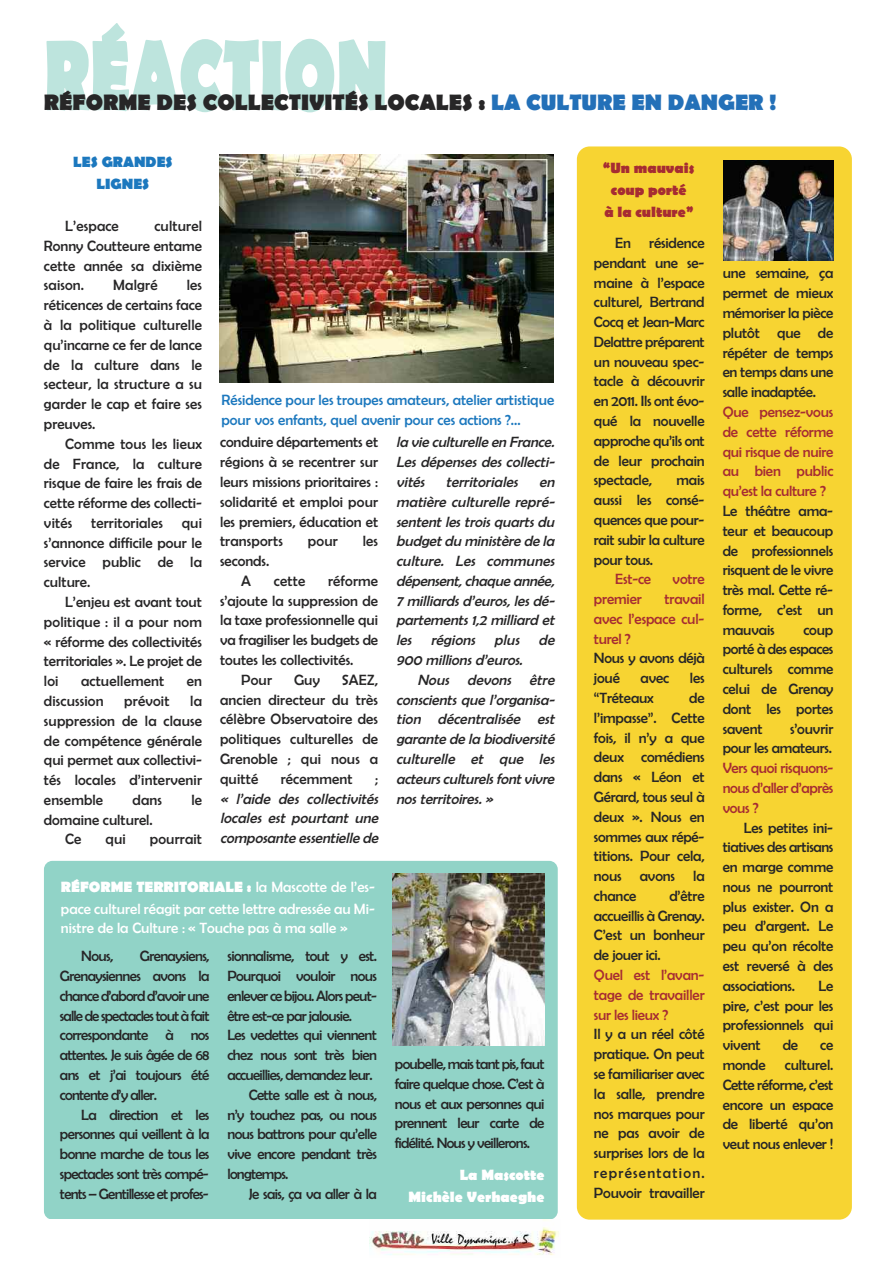
<style>
.page{position:relative;width:893px;height:1263px;background:#fff}
.page>*{position:absolute;margin:0;border:0;box-sizing:border-box;transform-origin:0 0}
.t1{font:700 22.5px "Berlin Sans FB";color:#272627}
.t2{font:15px/19.8px "Berlin Sans FB";letter-spacing:-.01em;color:#272627;text-align:justify}
.t3{font:italic 15px/19.8px "Berlin Sans FB";color:#272627;text-align:justify}
.t4{font:15px/19.8px "Berlin Sans FB";letter-spacing:-.01em;color:#a62c32;text-align:justify}
.t5{font:15px "Berlin Sans FB";letter-spacing:-.04em;color:#272627}
.t6{font:15px/22px "Berlin Sans FB";color:#fff}
.t7{font:15px/19.8px "Berlin Sans FB";color:#1c78be}
.t8{font:15px "Berlin Sans FB";letter-spacing:-.05em;color:#272627}
.t9{font:15px "Berlin Sans FB";letter-spacing:.01em;color:#272627}
.t10{font:700 15px/22.4px "Berlin Sans FB";color:#a62c32;text-align:center}
.t11{font:700 15px/22.4px "Berlin Sans FB";color:#fff;text-align:right}
.t12{font:700 15px/22.4px "Berlin Sans FB";color:#1c78be;text-align:center}
.s1{color:#2370b8}
.s2{font-weight:700}
</style>
<div class="page">
<div style="left:44px;top:861px;width:514px;height:358px;background:#91d3c7;border-radius:9px"></div>
<img style="left:370px;top:1219px;width:189px;height:36px">
<img style="left:393px;top:874px;width:152px;height:171px">
<div style="left:577px;top:146px;width:275px;height:1073px;background:#f7d432;border-radius:13px"></div>
<svg style="left:46px;top:23px;width:213px;height:89px"></svg>
<img style="left:220px;top:155px;width:333px;height:227px">
<img style="left:723px;top:160px;width:110px;height:101px">
<h1 class="t1" style="left:44px;top:89px;width:734px">RÉFORME DES COLLECTIVITÉS LOCALES : <span class="s1">LA CULTURE EN DANGER !</span></h1>
<p class="t12" style="left:73px;top:151px;width:101px">LES GRANDES<br>LIGNES</p>
<p class="t2" style="left:65px;top:216px;width:55px">L’espace</p>
<p class="t2" style="left:44px;top:216px;width:160px;text-indent:110px">culturel Ronny Coutteure entame cette année sa dixième saison.</p>
<p class="t2" style="left:113px;top:275px;width:46px">Malgré</p>
<p class="t2" style="left:44px;top:275px;width:160px;text-indent:143px">les réticences de certains face à la politique culturelle qu’incarne ce fer de lance de la culture dans le secteur, la structure a su garder le cap et faire ses preuves.</p>
<p class="t2" style="left:44px;top:434px;width:160px;text-indent:21px">Comme tous les lieux de France, la culture risque de faire les frais de cette réforme des collecti&shy;vités</p>
<p class="t9" style="left:91px;top:514px;width:73px">territoriales</p>
<p class="t2" style="left:44px;top:513px;width:160px;text-indent:138px">qui s’annonce difficile pour le service public de la culture.</p>
<p class="t2" style="left:44px;top:592px;width:160px;text-indent:21px">L’enjeu est avant tout politique : il a pour nom « réforme des collectivités territoriales ». Le projet de loi</p>
<p class="t9" style="left:81px;top:672px;width:85px">actuellement</p>
<p class="t2" style="left:187px;top:671px;width:17px">en</p>
<p class="t9" style="left:44px;top:692px;width:61px">discussion</p>
<p class="t9" style="left:124px;top:692px;width:47px">prévoit</p>
<p class="t2" style="left:44px;top:691px;width:160px;text-indent:146px">la suppression de la clause de compétence générale qui permet aux collectivi&shy;tés locales d’intervenir ensemble</p>
<p class="t2" style="left:133px;top:790px;width:31px">dans</p>
<p class="t2" style="left:191px;top:790px;width:12px">le</p>
<p class="t2" style="left:65px;top:809px;width:89px;text-indent:-21px">domaine culturel.<br>Ce</p>
<p class="t2" style="left:106px;top:829px;width:22px">qui</p>
<p class="t9" style="left:150px;top:830px;width:54px">pourrait</p>
<p class="t7" style="left:222px;top:390px;width:334px">Résidence pour les troupes amateurs, atelier artistique pour vos enfants, quel avenir pour ces actions ?...</p>
<p class="t2" style="left:220px;top:432px;width:160px">conduire départements et régions à se recentrer sur leurs missions prioritaires : solidarité et emploi pour les premiers, éducation et transports</p>
<p class="t2" style="left:308px;top:531px;width:31px">pour</p>
<p class="t2" style="left:363px;top:531px;width:17px">les</p>
<p class="t2" style="left:220px;top:551px;width:51px;text-align:center">seconds.<br>A</p>
<p class="t2" style="left:274px;top:571px;width:33px">cette</p>
<p class="t9" style="left:328px;top:572px;width:52px">réforme</p>
<p class="t2" style="left:220px;top:591px;width:160px">s’ajoute la suppression de</p>
<p class="t2" style="left:220px;top:610px;width:160px">la taxe professionnelle qui</p>
<p class="t2" style="left:220px;top:630px;width:160px">va fragiliser les budgets de</p>
<p class="t2" style="left:220px;top:650px;width:135px">toutes les collectivités.</p>
<p class="t2" style="left:241px;top:670px;width:32px">Pour</p>
<p class="t2" style="left:294px;top:670px;width:27px">Guy</p>
<p class="t2" style="left:220px;top:670px;width:160px;text-indent:122px">SAEZ, ancien directeur du très célèbre Observatoire des politiques culturelles de Grenoble ; qui nous a quitté</p>
<p class="t9" style="left:281px;top:770px;width:74px">récemment</p>
<p class="t2" style="left:375px;top:769px;width:4px">;</p>
<p class="t3" style="left:220px;top:788px;width:163px">« l’aide des collectivités locales est pourtant une composante essentielle de</p>
<p class="t3" style="left:396px;top:432px;width:163px">la vie culturelle en France.<br>Les dépenses des collecti&shy;vités territoriales en matière culturelle repré&shy;sentent les trois quarts du budget du ministère de la culture. Les communes dépensent, chaque année, 7 milliards d’euros, les dé&shy;partements 1,2 milliard et les régions plus de 900 millions d’euros.</p>
<p class="t3" style="left:396px;top:670px;width:163px;text-indent:21px">Nous devons être conscients que l’organisa&shy;tion décentralisée est garante de la biodiversité culturelle et que les acteurs culturels font vivre nos territoires. »</p>
<p class="t6" style="left:61px;top:875px;width:315px"><span class="s2">RÉFORME TERRITORIALE :</span> la Mascotte de l’es&shy;pace culturel réagit par cette lettre adressée au Mi-</p>
<p class="t6" style="left:61px;top:917px;width:288px">nistre de la Culture : « Touche pas à ma salle »</p>
<p class="t2" style="left:60px;top:946px;width:151px;text-indent:80px">Grenaysiens, Grenaysiennes avons la chance d’abord d’avoir une salle de spectacles tout à fait correspondante à nos attentes. Je suis âgée de 68 ans et j’ai toujours été contente d’y aller.</p>
<p class="t2" style="left:60px;top:1104px;width:151px;text-indent:21px">La direction et les personnes qui veillent à la bonne marche de tous les spectacles sont très compé&shy;tents – Gentillesse et profes-</p>
<p class="t2" style="left:81px;top:946px;width:34px">Nous,</p>
<p class="t5" style="left:227px;top:947px;width:151px">sionnalisme, tout y est.</p>
<p class="t5" style="left:227px;top:967px;width:151px">Pourquoi vouloir nous</p>
<p class="t8" style="left:227px;top:987px;width:151px">enlever ce bijou. Alors peut-</p>
<p class="t8" style="left:227px;top:1007px;width:126px">être est-ce par jalousie.</p>
<p class="t5" style="left:227px;top:1026px;width:151px">Les vedettes qui viennent</p>
<p class="t5" style="left:227px;top:1046px;width:151px">chez nous sont très bien</p>
<p class="t8" style="left:227px;top:1066px;width:147px">accueillies, demandez leur.</p>
<p class="t5" style="left:249px;top:1086px;width:130px">Cette salle est à nous,</p>
<p class="t5" style="left:227px;top:1105px;width:151px">n’y touchez pas, ou nous</p>
<p class="t5" style="left:227px;top:1125px;width:151px">nous battrons pour qu’elle</p>
<p class="t5" style="left:227px;top:1145px;width:151px">vive encore pendant très</p>
<p class="t8" style="left:227px;top:1165px;width:62px">longtemps.</p>
<p class="t5" style="left:249px;top:1185px;width:130px">Je sais, ça va aller à la</p>
<p class="t2" style="left:395px;top:1054px;width:151px">poubelle, mais tant pis, faut faire quelque chose. C’est à nous et aux personnes qui prennent leur carte de fidélité. Nous y veillerons.</p>
<p class="t11" style="left:409px;top:1163px;width:137px">La Mascotte<br>Michèle Verhaeghe</p>
<p class="t10" style="left:603px;top:157px;width:93px">“Un mauvais coup porté<br>à la culture”</p>
<p class="t2" style="left:594px;top:233px;width:112px;text-indent:21px">En résidence pendant une se&shy;maine à l’espace culturel, Bertrand Cocq et Jean-Marc Delattre préparent un nouveau spec&shy;tacle à découvrir en 2011. Ils ont évo&shy;qué la nouvelle approche qu’ils ont de leur prochain spectacle,</p>
<p class="t2" style="left:594px;top:470px;width:112px;text-indent:82px">mais aussi les consé&shy;quences que pour&shy;rait subir la culture pour tous.</p>
<p class="t4" style="left:615px;top:569px;width:37px">Est-ce</p>
<p class="t4" style="left:673px;top:569px;width:34px">votre</p>
<p class="t4" style="left:594px;top:589px;width:49px">premier</p>
<p class="t4" style="left:594px;top:589px;width:112px;text-indent:71px">travail avec l’espace cul&shy;turel ?</p>
<p class="t2" style="left:594px;top:648px;width:112px">Nous y avons déjà joué</p>
<p class="t2" style="left:641px;top:668px;width:30px">avec</p>
<p class="t2" style="left:690px;top:668px;width:16px">les</p>
<p class="t2" style="left:594px;top:688px;width:61px">“Tréteaux</p>
<p class="t2" style="left:594px;top:688px;width:112px;text-indent:95px">de l’impasse”. Cette fois, il n’y a que deux comédiens dans « Léon et Gérard, tous seul à deux ». Nous en sommes aux répé&shy;titions. Pour cela, nous avons la chance</p>
<p class="t2" style="left:594px;top:886px;width:112px;text-indent:75px">d’être accueillis à Grenay.<br>C’est un bonheur de jouer ici.</p>
<p class="t4" style="left:594px;top:965px;width:112px">Quel est l’avan&shy;tage de travailler sur les lieux ?</p>
<p class="t2" style="left:594px;top:1024px;width:112px">Il y a un réel côté pratique. On peut se familiariser avec la salle, prendre nos marques pour ne pas avoir de surprises lors de la représentation.<br>Pouvoir travailler</p>
<p class="t2" style="left:723px;top:263px;width:112px">une semaine, ça permet de mieux mémoriser la pièce plutôt que de répéter de temps en temps dans une salle inadaptée.</p>
<p class="t4" style="left:723px;top:402px;width:112px">Que pensez-vous de cette réforme qui risque de nuire au bien public qu’est la culture ?</p>
<p class="t2" style="left:723px;top:501px;width:112px">Le théâtre ama&shy;teur et beaucoup de professionnels risquent de le vivre très mal. Cette ré&shy;forme, c’est un mauvais</p>
<p class="t2" style="left:723px;top:620px;width:112px;text-indent:81px">coup porté à des espaces culturels comme celui de Grenay dont les portes savent</p>
<p class="t2" style="left:723px;top:718px;width:112px;text-align:right">s’ouvrir<br>pour les amateurs.</p>
<p class="t4" style="left:723px;top:758px;width:112px">Vers quoi risquons&shy;nous d’aller d’après vous ?</p>
<p class="t2" style="left:723px;top:817px;width:112px;text-indent:21px">Les petites ini&shy;tiatives des artisans en marge comme nous ne pourront plus exister. On a peu d’argent. Le peu qu’on récolte est reversé à des associations.</p>
<p class="t2" style="left:723px;top:976px;width:112px;text-indent:96px">Le pire, c’est pour les professionnels qui vivent</p>
<p class="t2" style="left:783px;top:1035px;width:17px">de</p>
<p class="t2" style="left:820px;top:1035px;width:15px">ce</p>
<p class="t2" style="left:723px;top:1055px;width:45px">monde</p>
<p class="t2" style="left:723px;top:1055px;width:112px;text-indent:62px">culturel.<br>Cette réforme, c’est encore un espace de liberté qu’on veut nous enlever !</p>
</div>
